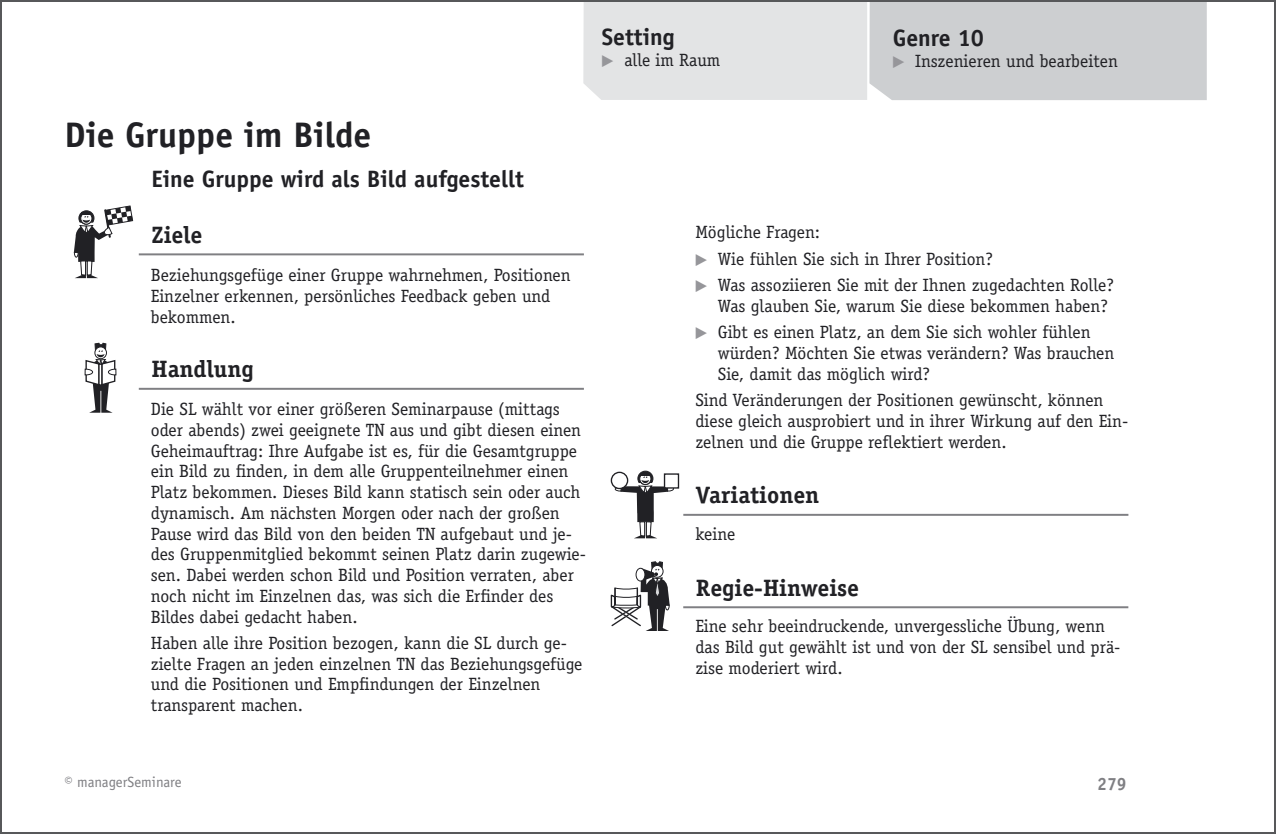
<style>
.page{position:relative;width:1276px;height:834px;background:#fff}
.page>*{position:absolute;margin:0;border:0;box-sizing:border-box;transform-origin:0 0}
.t1{font:700 35.6px "Officina Sans";color:#212125}
.t2{font:700 23.6px "Officina Sans";color:#212125}
.t3{font:700 23.6px "Officina Serif";color:#212125}
.t4{font:17.8px/20.8px "Officina Serif";color:#212125}
.t5{font:700 17.8px "Officina Sans";color:#7f7f83}
.t6{font:14.8px "Officina Sans";color:#7f7f83}
</style>
<div class="page">
<hr style="left:139px;top:253px;width:445px;height:2px;background:#7f7f83">
<svg style="left:74px;top:205px;width:59px;height:73px"></svg>
<hr style="left:139px;top:388px;width:445px;height:2px;background:#7f7f83">
<svg style="left:84px;top:342px;width:33px;height:70px"></svg>
<hr style="left:683px;top:513px;width:445px;height:2px;background:#7f7f83">
<div style="left:611px;top:471px;width:17px;height:18px;border:1px solid #212125;border-radius:50%"></div>
<div style="left:664px;top:473px;width:15px;height:15px;border:1px solid #212125"></div>
<svg style="left:614px;top:470px;width:61px;height:68px"></svg>
<hr style="left:683px;top:606px;width:445px;height:2px;background:#7f7f83">
<svg style="left:610px;top:561px;width:60px;height:70px"></svg>
<svg style="left:583px;top:1px;width:623px;height:99px;background:#d6d7d9"></svg>
<p class="t2" style="left:602px;top:23px;width:74px">Setting</p>
<p class="t4" style="left:624px;top:50px;width:98px">alle im Raum</p>
<p class="t2" style="left:893px;top:23px;width:93px">Genre 10</p>
<p class="t4" style="left:915px;top:50px;width:204px">Inszenieren und bearbeiten</p>
<p class="t1" style="left:65px;top:112px;width:308px">Die Gruppe im Bilde</p>
<p class="t2" style="left:151px;top:164px;width:374px">Eine Gruppe wird als Bild aufgestellt</p>
<p class="t3" style="left:151px;top:220px;width:52px">Ziele</p>
<p class="t4" style="left:151px;top:265px;width:421px">Beziehungsgefüge einer Gruppe wahrnehmen, Positionen<br>Einzelner erkennen, persönliches Feedback geben und bekommen.</p>
<p class="t3" style="left:151px;top:354px;width:104px">Handlung</p>
<p class="t4" style="left:151px;top:398px;width:437px">Die SL wählt vor einer größeren Seminarpause (mittags oder abends) zwei geeignete TN aus und gibt diesen einen Geheimauftrag: Ihre Aufgabe ist es, für die Gesamtgruppe ein Bild zu finden, in dem alle Gruppenteilnehmer einen Platz bekommen. Dieses Bild kann statisch sein oder auch dynamisch. Am nächsten Morgen oder nach der großen Pause wird das Bild von den beiden TN aufgebaut und je&shy;des Gruppenmitglied bekommt seinen Platz darin zugewie&shy;sen. Dabei werden schon Bild und Position verraten, aber noch nicht im Einzelnen das, was sich die Erfinder des Bildes dabei gedacht haben.</p>
<p class="t4" style="left:151px;top:632px;width:433px">Haben alle ihre Position bezogen, kann die SL durch ge&shy;zielte Fragen an jeden einzelnen TN das Beziehungsgefüge und die Positionen und Empfindungen der Einzelnen transparent machen.</p>
<p class="t4" style="left:718px;top:219px;width:398px;line-height:26.4px;text-indent:-22px">Mögliche Fragen:<br>Wie fühlen Sie sich in Ihrer Position?<br>Was assoziieren Sie mit der Ihnen zugedachten Rolle?</p>
<p class="t4" style="left:718px;top:292px;width:392px;line-height:26.4px">Was glauben Sie, warum Sie diese bekommen haben?<br>Gibt es einen Platz, an dem Sie sich wohler fühlen</p>
<p class="t4" style="left:718px;top:342px;width:398px">würden? Möchten Sie etwas verändern? Was brauchen<br>Sie, damit das möglich wird?</p>
<p class="t4" style="left:695px;top:389px;width:434px">Sind Veränderungen der Positionen gewünscht, können diese gleich ausprobiert und in ihrer Wirkung auf den Ein&shy;zelnen und die Gruppe reflektiert werden.</p>
<p class="t3" style="left:696px;top:480px;width:125px">Variationen</p>
<p class="t4" style="left:695px;top:523px;width:41px">keine</p>
<p class="t3" style="left:696px;top:572px;width:165px">Regie-Hinweise</p>
<p class="t4" style="left:695px;top:615px;width:426px">Eine sehr beeindruckende, unvergessliche Übung, wenn das Bild gut gewählt ist und von der SL sensibel und prä&shy;zise moderiert wird.</p>
<p class="t6" style="left:65px;top:773px;width:118px">© managerSeminare</p>
<p class="t5" style="left:1097px;top:772px;width:31px">279</p>
</div>
